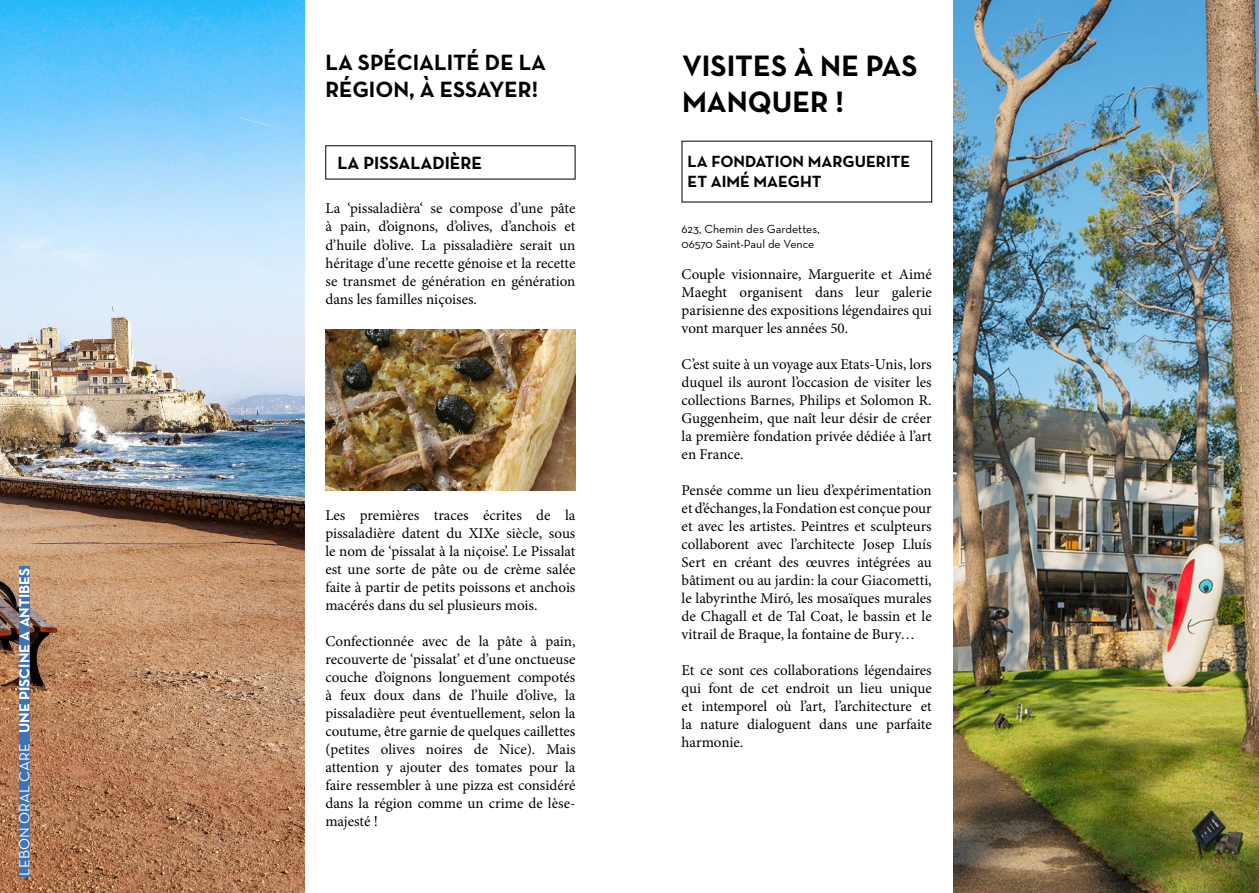
<style>
.page{position:relative;width:1259px;height:893px;background:#fff}
.page>*{position:absolute;margin:0;border:0;box-sizing:border-box;transform-origin:0 0}
.t1{font:700 30px/36px "Neutra Text";color:#000}
.t2{font:700 22.5px/27px "Neutra Text";color:#000}
.t3{font:700 18px "Neutra Text";color:#000}
.t4{font:700 16.5px/19.8px "Neutra Text";color:#000}
.t5{font:15px/18px "Minion Pro";color:#000;text-align:justify}
.t6{font:700 15px "Neutra Text";color:#fff}
.t7{font:12px/14.4px "Neutra Text";color:#000}
.s1{font-weight:400}
</style>
<div class="page">
<img style="left:0;top:0;width:304px;height:893px">
<div style="left:19px;top:566px;width:11px;height:310px;background:#3d74b6"></div>
<img style="left:325px;top:329px;width:250px;height:162px">
<img style="left:954px;top:0;width:305px;height:893px">
<p class="t6" style="left:15px;top:876px;width:310px;rotate:-90deg"><span class="s1">LEBON ORAL CARE</span> UNE PISCINE A ANTIBES</p>
<h2 class="t2" style="left:325px;top:48px;width:222px">LA SPÉCIALITÉ DE LA<br>RÉGION, À ESSAYER!</h2>
<p class="t3" style="left:337px;top:151px;width:146px">LA PISSALADIÈRE</p>
<p class="t5" style="left:325px;top:200px;width:252px">La ‘pissaladièra‘ se compose d’une pâte à pain, d’oignons, d’olives, d’anchois et d’huile d’olive. La pissaladière serait un héritage d’une recette génoise et la recette se transmet de génération en génération dans les familles niçoises.</p>
<p class="t5" style="left:325px;top:506px;width:252px">Les premières traces écrites de la pissaladière datent du XIXe siècle, sous le nom de ‘pissalat à la niçoise’. Le Pissalat est une sorte de pâte ou de crème salée faite à partir de petits poissons et anchois macérés dans du sel plusieurs mois.</p>
<p class="t5" style="left:325px;top:632px;width:252px">Confectionnée avec de la pâte à pain, recouverte de ‘pissalat’ et d’une onctueuse couche d’oignons longuement compotés à feux doux dans de l’huile d’olive, la pissaladière peut éventuellement, selon la coutume, être garnie de quelques caillettes (petites olives noires de Nice). Mais attention y ajouter des tomates pour la faire ressembler à une pizza est considéré dans la région comme un crime de lèse&shy;majesté !</p>
<h1 class="t1" style="left:682px;top:47px;width:237px">VISITES À NE PAS<br>MANQUER !</h1>
<p class="t4" style="left:687px;top:151px;width:224px">LA FONDATION MARGUERITE<br>ET AIMÉ MAEGHT</p>
<p class="t7" style="left:681px;top:222px;width:140px">623, Chemin des Gardettes,<br>06570 Saint-Paul de Vence</p>
<p class="t5" style="left:681px;top:265px;width:252px">Couple visionnaire, Marguerite et Aimé Maeght organisent dans leur galerie parisienne des expositions légendaires qui vont marquer les années 50.</p>
<p class="t5" style="left:681px;top:355px;width:252px">C’est suite à un voyage aux Etats-Unis, lors duquel ils auront l’occasion de visiter les collections Barnes, Philips et Solomon R.<br>Guggenheim, que naît leur désir de créer la première fondation privée dédiée à l’art en France.</p>
<p class="t5" style="left:681px;top:481px;width:252px">Pensée comme un lieu d’expérimentation et d’échanges, la Fondation est conçue pour et avec les artistes. Peintres et sculpteurs collaborent avec l’architecte Josep Lluís Sert en créant des œuvres intégrées au bâtiment ou au jardin: la cour Giacometti, le labyrinthe Miró, les mosaïques murales de Chagall et de Tal Coat, le bassin et le vitrail de Braque, la fontaine de Bury…</p>
<p class="t5" style="left:681px;top:661px;width:252px">Et ce sont ces collaborations légendaires qui font de cet endroit un lieu unique et intemporel où l’art, l’architecture et la nature dialoguent dans une parfaite harmonie.</p>
</div>
